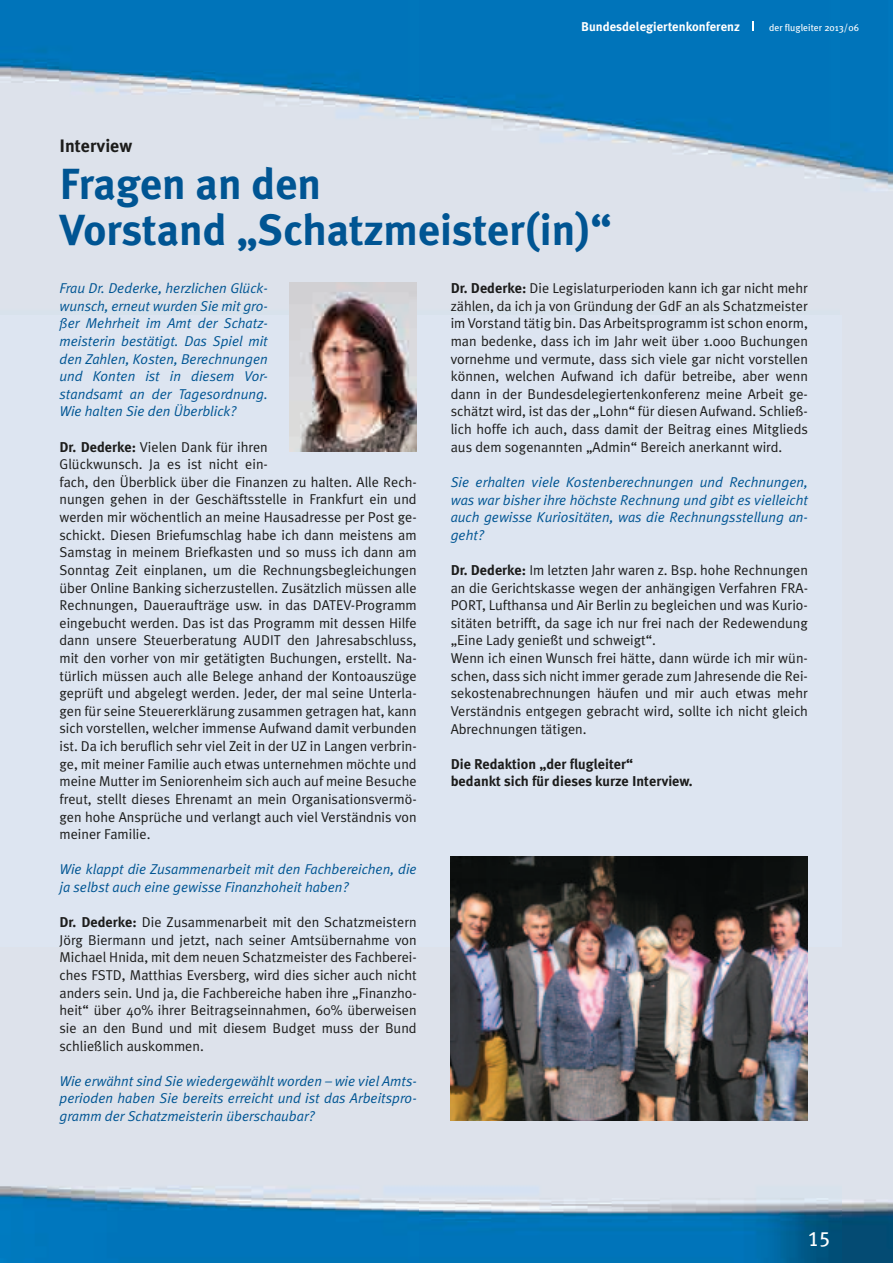
<style>
.page{position:relative;width:893px;height:1263px;background:#fff}
.page>*{position:absolute;margin:0;border:0;box-sizing:border-box;transform-origin:0 0}
.t1{font:700 43.5px/46.5px "Meta Plus";color:#005593}
.t2{font:21px "Meta Plus Book Caps";color:#fff}
.t3{font:700 18px "Meta Plus";color:#1c1c1b}
.t4{font:14.25px/17.5px "Meta Plus Normal";color:#1c1c1b}
.t5{font:italic 14.25px/17.5px "Meta Plus Normal";color:#005593;text-align:justify}
.t6{font:700 14.25px/17.5px "Meta Plus";color:#1c1c1b}
.t7{font:700 12.75px "Meta Plus";color:#fff}
.t8{font:9.75px "Meta Plus";color:#fff}
.s1{font-family:"Meta Plus";font-weight:700}
</style>
<div class="page">
<img style="left:0;top:0;width:893px;height:1263px">
<img style="left:289px;top:282px;width:128px;height:170px">
<img style="left:451px;top:857px;width:357px;height:264px">
<p class="t7" style="left:581px;top:19px;width:160px">Bundesdelegiertenkonferenz</p>
<p class="t8" style="left:769px;top:22px;width:91px">der flugleiter 2013/06</p>
<p class="t3" style="left:60px;top:136px;width:74px">Interview</p>
<h1 class="t1" style="left:60px;top:160px;width:554px">Fragen an den<br>Vorstand „Schatzmeister(in)“</h1>
<p class="t5" style="left:60px;top:279px;width:210px">Frau Dr. Dederke, herzlichen Glück&shy;wunsch, erneut wurden Sie mit gro&shy;ßer Mehrheit im Amt der Schatz&shy;meisterin bestätigt. Das Spiel mit den Zahlen, Kosten, Berechnungen und Konten ist in diesem Vor&shy;standsamt an der Tagesordnung.<br>Wie halten Sie den Überblick?</p>
<p class="t4" style="left:60px;top:438px;width:359px"><span class="s1">Dr. Dederke:</span> Vielen Dank für ihren<br>Glückwunsch. Ja es ist nicht ein-<br>fach, den Überblick über die Finanzen zu halten. Alle Rech&shy;nungen gehen in der Geschäftsstelle in Frankfurt ein und werden mir wöchentlich an meine Hausadresse per Post ge&shy;schickt. Diesen Briefumschlag habe ich dann meistens am Samstag in meinem Briefkasten und so muss ich dann am Sonntag Zeit einplanen, um die Rechnungsbegleichungen über Online Banking sicherzustellen. Zusätzlich müssen alle Rechnungen, Daueraufträge usw. in das DATEV-Programm eingebucht werden. Das ist das Programm mit dessen Hilfe dann unsere Steuerberatung AUDIT den Jahresabschluss, mit den vorher von mir getätigten Buchungen, erstellt. Na&shy;türlich müssen auch alle Belege anhand der Kontoauszüge geprüft und abgelegt werden. Jeder, der mal seine Unterla&shy;gen für seine Steuererklärung zusammen getragen hat, kann sich vorstellen, welcher immense Aufwand damit verbunden ist. Da ich beruflich sehr viel Zeit in der UZ in Langen verbrin&shy;ge, mit meiner Familie auch etwas unternehmen möchte und meine Mutter im Seniorenheim sich auch auf meine Besuche freut, stellt dieses Ehrenamt an mein Organisationsvermö&shy;gen hohe Ansprüche und verlangt auch viel Verständnis von meiner Familie.</p>
<p class="t5" style="left:60px;top:860px;width:359px">Wie klappt die Zusammenarbeit mit den Fachbereichen, die ja selbst auch eine gewisse Finanzhoheit haben?</p>
<p class="t4" style="left:60px;top:913px;width:359px;text-align:justify"><span class="s1">Dr. Dederke:</span> Die Zusammenarbeit mit den Schatzmeistern Jörg Biermann und jetzt, nach seiner Amtsübernahme von Michael Hnida, mit dem neuen Schatzmeister des Fachberei&shy;ches FSTD, Matthias Eversberg, wird dies sicher auch nicht anders sein. Und ja, die Fachbereiche haben ihre „Finanzho&shy;heit“ über 40% ihrer Beitragseinnahmen, 60% überweisen sie an den Bund und mit diesem Budget muss der Bund schließlich auskommen.</p>
<p class="t5" style="left:60px;top:1072px;width:359px">Wie erwähnt sind Sie wiedergewählt worden – wie viel Amts&shy;perioden haben Sie bereits erreicht und ist das Arbeitspro&shy;gramm der Schatzmeisterin überschaubar?</p>
<p class="t4" style="left:451px;top:279px;width:359px;text-align:justify"><span class="s1">Dr. Dederke:</span> Die Legislaturperioden kann ich gar nicht mehr zählen, da ich ja von Gründung der GdF an als Schatzmeister im Vorstand tätig bin. Das Arbeitsprogramm ist schon enorm, man bedenke, dass ich im Jahr weit über 1.000 Buchungen vornehme und vermute, dass sich viele gar nicht vorstellen können, welchen Aufwand ich dafür betreibe, aber wenn dann in der Bundesdelegiertenkonferenz meine Arbeit ge&shy;schätzt wird, ist das der „Lohn“ für diesen Aufwand. Schließ&shy;lich hoffe ich auch, dass damit der Beitrag eines Mitglieds aus dem sogenannten „Admin“ Bereich anerkannt wird.</p>
<p class="t5" style="left:451px;top:473px;width:359px">Sie erhalten viele Kostenberechnungen und Rechnungen, was war bisher ihre höchste Rechnung und gibt es vielleicht auch gewisse Kuriositäten, was die Rechnungsstellung an&shy;geht?</p>
<p class="t4" style="left:451px;top:561px;width:359px"><span class="s1">Dr. Dederke:</span> Im letzten Jahr waren z. Bsp. hohe Rechnungen an die Gerichtskasse wegen der anhängigen Verfahren FRA-PORT, Lufthansa und Air Berlin zu begleichen und was Kurio&shy;sitäten betrifft, da sage ich nur frei nach der Redewendung „Eine Lady genießt und schweigt“.<br>Wenn ich einen Wunsch frei hätte, dann würde ich mir wün&shy;schen, dass sich nicht immer gerade zum Jahresende die Rei&shy;sekostenabrechnungen häufen und mir auch etwas mehr Verständnis entgegen gebracht wird, sollte ich nicht gleich Abrechnungen tätigen.</p>
<p class="t6" style="left:451px;top:755px;width:243px">Die Redaktion „der flugleiter“<br>bedankt sich für dieses kurze Interview.</p>
<h2 class="t2" style="left:808px;top:1226px;width:24px">15</h2>
</div>
